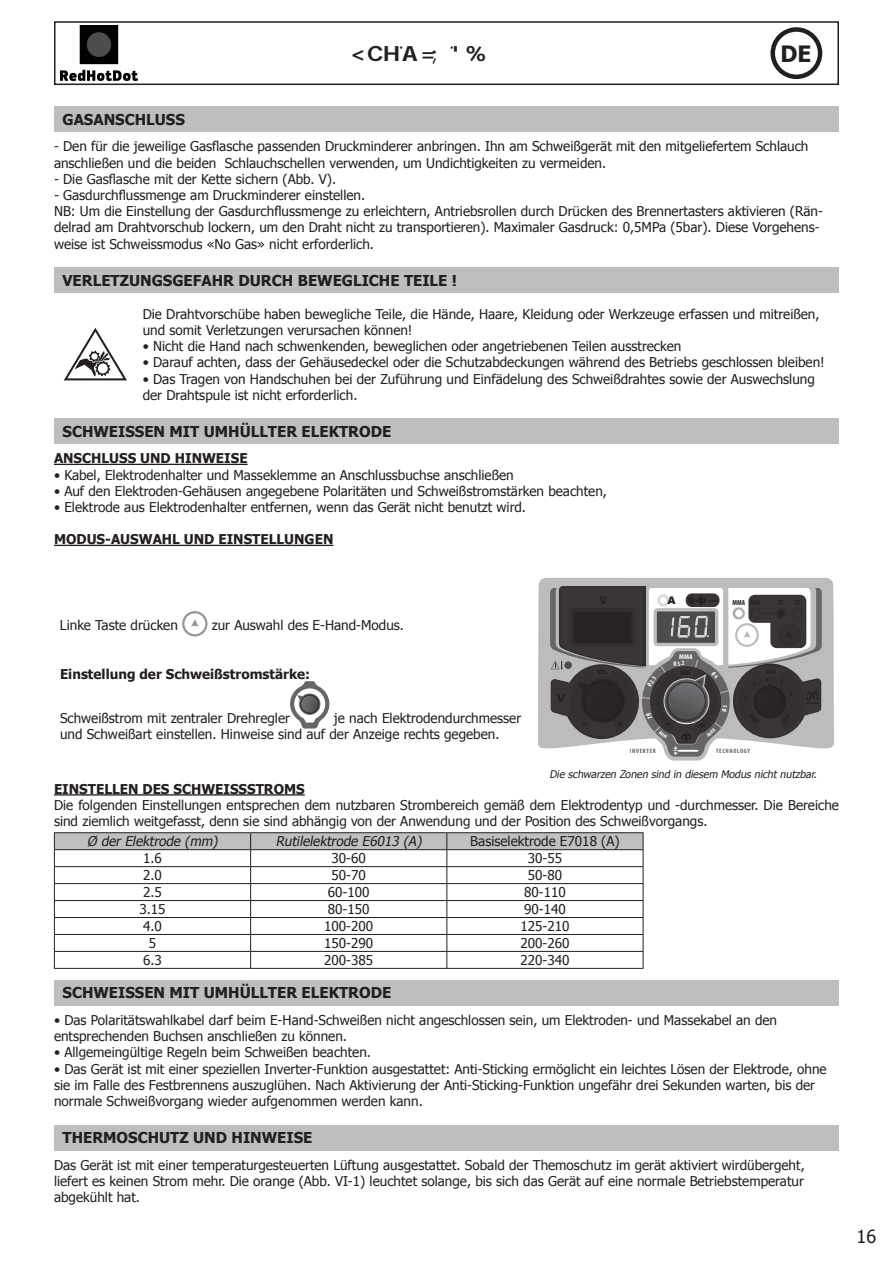
<style>
.page{position:relative;width:893px;height:1263px;background:#fff}
.page>*{position:absolute;margin:0;border:0;box-sizing:border-box;transform-origin:0 0}
.t1{font:700 22.5px "Tahoma";color:#241f1f}
.t2{font:18px "Tahoma";color:#241f1f}
.t3{font:700 15px "Tahoma";color:#241f1f}
.t4{font:13.5px/16.2px "Tahoma";color:#241f1f}
.t5{font:700 13.5px "Tahoma";color:#241f1f}
.t6{font:italic 13.5px "Tahoma";color:#241f1f}
.t7{font:900 10.65px "Arial";color:#241f1f}
.t8{font:italic 10.5px "Tahoma";color:#241f1f}
.t9{font:900 10.5px "Arial";color:#241f1f}
.t10{font:700 condensed 7.35px "Myriad Pro";color:#241f1f}
.t11{font:700 condensed 6.9px "Myriad Pro";color:#fff;scale:1.13 1}
.t12{font:700 condensed 6.3px "Myriad Pro";letter-spacing:.11em;color:#676567}
.t13{font:700 condensed 6.3px "Myriad Pro";color:#fff}
</style>
<div class="page">
<div style="left:54px;top:21px;width:785px;height:64px;border:2px solid #241f1f"></div>
<div style="left:770px;top:27px;width:52px;height:52px;border:4px solid #241f1f;border-radius:50%"></div>
<hr style="left:54px;top:464px;width:194px;height:1px;background:#241f1f">
<hr style="left:54px;top:545px;width:279px;height:1px;background:#241f1f">
<hr style="left:54px;top:794px;width:251px;height:1px;background:#241f1f">
<div style="left:54px;top:106px;width:784px;height:26px;background:#bebebe"></div>
<div style="left:54px;top:267px;width:784px;height:26px;background:#bebebe"></div>
<svg style="left:64px;top:328px;width:63px;height:52px"></svg>
<div style="left:54px;top:418px;width:784px;height:26px;background:#bebebe"></div>
<svg style="left:182px;top:611px;width:26px;height:25px"></svg>
<svg style="left:290px;top:681px;width:40px;height:47px"></svg>
<div style="left:538px;top:578px;width:296px;height:171px;background:#bcbbbd"></div>
<hr style="left:54px;top:832px;width:197px;height:1px;background:#241f1f">
<hr style="left:251px;top:832px;width:196px;height:1px;background:#241f1f">
<hr style="left:447px;top:832px;width:196px;height:1px;background:#241f1f">
<svg style="left:54px;top:833px;width:590px;height:135px"></svg>
<hr style="left:54px;top:968px;width:197px;height:1px;background:#241f1f">
<hr style="left:251px;top:968px;width:196px;height:1px;background:#241f1f">
<hr style="left:447px;top:968px;width:196px;height:1px;background:#241f1f">
<div style="left:54px;top:980px;width:784px;height:25px;background:#bebebe"></div>
<div style="left:54px;top:1125px;width:784px;height:25px;background:#bebebe"></div>
<img style="left:60px;top:26px;width:77px;height:54px">
<svg style="left:550px;top:583px;width:272px;height:178px"></svg>
<h1 class="t1" style="left:781px;top:38px;width:32px">DE</h1>
<p class="t3" style="left:63px;top:109px;width:124px">GASANSCHLUSS</p>
<p class="t4" style="left:54px;top:138px;width:756px">- Den für die jeweilige Gasflasche passenden Druckminderer anbringen. Ihn am Schweißgerät mit den mitgeliefertem Schlauch anschließen und die beiden Schlauchschellen verwenden, um Undichtigkeiten zu vermeiden.</p>
<p class="t4" style="left:54px;top:170px;width:284px">- Die Gasflasche mit der Kette sichern (Abb. V).</p>
<p class="t4" style="left:54px;top:186px;width:770px">- Gasdurchflussmenge am Druckminderer einstellen.<br>NB: Um die Einstellung der Gasdurchflussmenge zu erleichtern, Antriebsrollen durch Drücken des Brennertasters aktivieren (Rän&shy;delrad am Drahtvorschub lockern, um den Draht nicht zu transportieren). Maximaler Gasdruck: 0,5MPa (5bar). Diese Vorgehens&shy;weise ist Schweissmodus «No Gas» nicht erforderlich.</p>
<p class="t3" style="left:63px;top:270px;width:396px">VERLETZUNGSGEFAHR DURCH BEWEGLICHE TEILE !</p>
<p class="t4" style="left:143px;top:305px;width:678px">Die Drahtvorschübe haben bewegliche Teile, die Hände, Haare, Kleidung oder Werkzeuge erfassen und mitreißen, und somit Verletzungen verursachen können!</p>
<p class="t4" style="left:143px;top:337px;width:540px">• Nicht die Hand nach schwenkenden, beweglichen oder angetriebenen Teilen ausstrecken</p>
<p class="t4" style="left:143px;top:354px;width:683px">• Darauf achten, dass der Gehäusedeckel oder die Schutzabdeckungen während des Betriebs geschlossen bleiben!</p>
<p class="t4" style="left:143px;top:370px;width:674px">• Das Tragen von Handschuhen bei der Zuführung und Einfädelung des Schweißdrahtes sowie der Auswechslung der Drahtspule ist nicht erforderlich.</p>
<p class="t3" style="left:63px;top:421px;width:330px">SCHWEISSEN MIT UMHÜLLTER ELEKTRODE</p>
<p class="t5" style="left:54px;top:449px;width:195px">ANSCHLUSS UND HINWEISE</p>
<p class="t4" style="left:54px;top:466px;width:461px">• Kabel, Elektrodenhalter und Masseklemme an Anschlussbuchse anschließen</p>
<p class="t4" style="left:54px;top:482px;width:554px">• Auf den Elektroden-Gehäusen angegebene Polaritäten und Schweißstromstärken beachten,</p>
<p class="t4" style="left:54px;top:498px;width:473px">• Elektrode aus Elektrodenhalter entfernen, wenn das Gerät nicht benutzt wird.</p>
<p class="t5" style="left:54px;top:530px;width:281px">MODUS-AUSWAHL UND EINSTELLUNGEN</p>
<p class="t4" style="left:60px;top:616px;width:119px">Linke Taste drücken</p>
<p class="t4" style="left:212px;top:616px;width:194px">zur Auswahl des E-Hand-Modus.</p>
<p class="t5" style="left:60px;top:664px;width:252px">Einstellung der Schweißstromstärke:</p>
<p class="t4" style="left:60px;top:709px;width:232px">Schweißstrom mit zentraler Drehregler</p>
<p class="t4" style="left:60px;top:709px;width:463px;text-indent:274px">je nach Elektrodendurchmesser und Schweißart einstellen. Hinweise sind auf der Anzeige rechts gegeben.</p>
<p class="t7" style="left:557px;top:690px;width:10px">V</p>
<p class="t9" style="left:599px;top:592px;width:10px">V</p>
<p class="t9" style="left:667px;top:592px;width:10px">A</p>
<p class="t13" style="left:645px;top:684px;width:12px;rotate:-57deg">Ø 2.5</p>
<p class="t11" style="left:679px;top:652px;width:13px">MMA</p>
<p class="t13" style="left:673px;top:660px;width:12px;rotate:-9deg">Ø 3.2</p>
<p class="t10" style="left:732px;top:598px;width:29px">MMA MIG</p>
<p class="t10" style="left:778px;top:598px;width:8px">2T</p>
<p class="t10" style="left:794px;top:598px;width:8px">4T</p>
<p class="t12" style="left:630px;top:747px;width:27px">INVERTER</p>
<p class="t12" style="left:716px;top:747px;width:36px">TECHNOLOGY</p>
<p class="t8" style="left:549px;top:767px;width:271px">Die schwarzen Zonen sind in diesem Modus nicht nutzbar.</p>
<p class="t5" style="left:54px;top:779px;width:252px">EINSTELLEN DES SCHWEISSSTROMS</p>
<p class="t4" style="left:54px;top:796px;width:786px">Die folgenden Einstellungen entsprechen dem nutzbaren Strombereich gemäß dem Elektrodentyp und -durchmesser. Die Bereiche sind ziemlich weitgefasst, denn sie sind abhängig von der Anwendung und der Position des Schweißvorgangs.</p>
<p class="t6" style="left:87px;top:832px;width:135px">Ø der Elektrode (mm)</p>
<p class="t6" style="left:276px;top:832px;width:150px">Rutilelektrode E6013 (A)</p>
<p class="t4" style="left:470px;top:833px;width:151px">Basiselektrode E7018 (A)</p>
<p class="t4" style="left:143px;top:850px;width:20px">1.6</p>
<p class="t4" style="left:332px;top:850px;width:36px">30-60</p>
<p class="t4" style="left:528px;top:850px;width:36px">30-55</p>
<p class="t4" style="left:143px;top:867px;width:20px">2.0</p>
<p class="t4" style="left:332px;top:867px;width:36px">50-70</p>
<p class="t4" style="left:528px;top:867px;width:36px">50-80</p>
<p class="t4" style="left:143px;top:884px;width:20px">2.5</p>
<p class="t4" style="left:328px;top:884px;width:43px">60-100</p>
<p class="t4" style="left:524px;top:884px;width:43px">80-110</p>
<p class="t4" style="left:139px;top:900px;width:28px">3.15</p>
<p class="t4" style="left:328px;top:900px;width:43px">80-150</p>
<p class="t4" style="left:524px;top:900px;width:43px">90-140</p>
<p class="t4" style="left:143px;top:917px;width:20px">4.0</p>
<p class="t4" style="left:324px;top:917px;width:51px">100-200</p>
<p class="t4" style="left:520px;top:917px;width:51px">125-210</p>
<p class="t4" style="left:149px;top:934px;width:9px">5</p>
<p class="t4" style="left:324px;top:934px;width:51px">150-290</p>
<p class="t4" style="left:520px;top:934px;width:51px">200-260</p>
<p class="t4" style="left:143px;top:951px;width:20px">6.3</p>
<p class="t4" style="left:324px;top:951px;width:51px">200-385</p>
<p class="t4" style="left:520px;top:951px;width:51px">220-340</p>
<p class="t3" style="left:63px;top:982px;width:330px">SCHWEISSEN MIT UMHÜLLTER ELEKTRODE</p>
<p class="t4" style="left:54px;top:1011px;width:725px">• Das Polaritätswahlkabel darf beim E-Hand-Schweißen nicht angeschlossen sein, um Elektroden- und Massekabel an den entsprechenden Buchsen anschließen zu können.</p>
<p class="t4" style="left:54px;top:1044px;width:318px">• Allgemeingültige Regeln beim Schweißen beachten.</p>
<p class="t4" style="left:54px;top:1060px;width:774px">• Das Gerät ist mit einer speziellen Inverter-Funktion ausgestattet: Anti-Sticking ermöglicht ein leichtes Lösen der Elektrode, ohne sie im Falle des Festbrennens auszuglühen. Nach Aktivierung der Anti-Sticking-Funktion ungefähr drei Sekunden warten, bis der normale Schweißvorgang wieder aufgenommen werden kann.</p>
<p class="t3" style="left:63px;top:1127px;width:251px">THERMOSCHUTZ UND HINWEISE</p>
<p class="t4" style="left:54px;top:1156px;width:752px;text-align:justify">Das Gerät ist mit einer temperaturgesteuerten Lüftung ausgestattet. Sobald der Themoschutz im gerät aktiviert wirdübergeht, liefert es keinen Strom mehr. Die orange (Abb. VI-1) leuchtet solange, bis sich das Gerät auf eine normale Betriebstemperatur abgekühlt hat.</p>
<h2 class="t2" style="left:856px;top:1224px;width:21px">16</h2>
</div>
